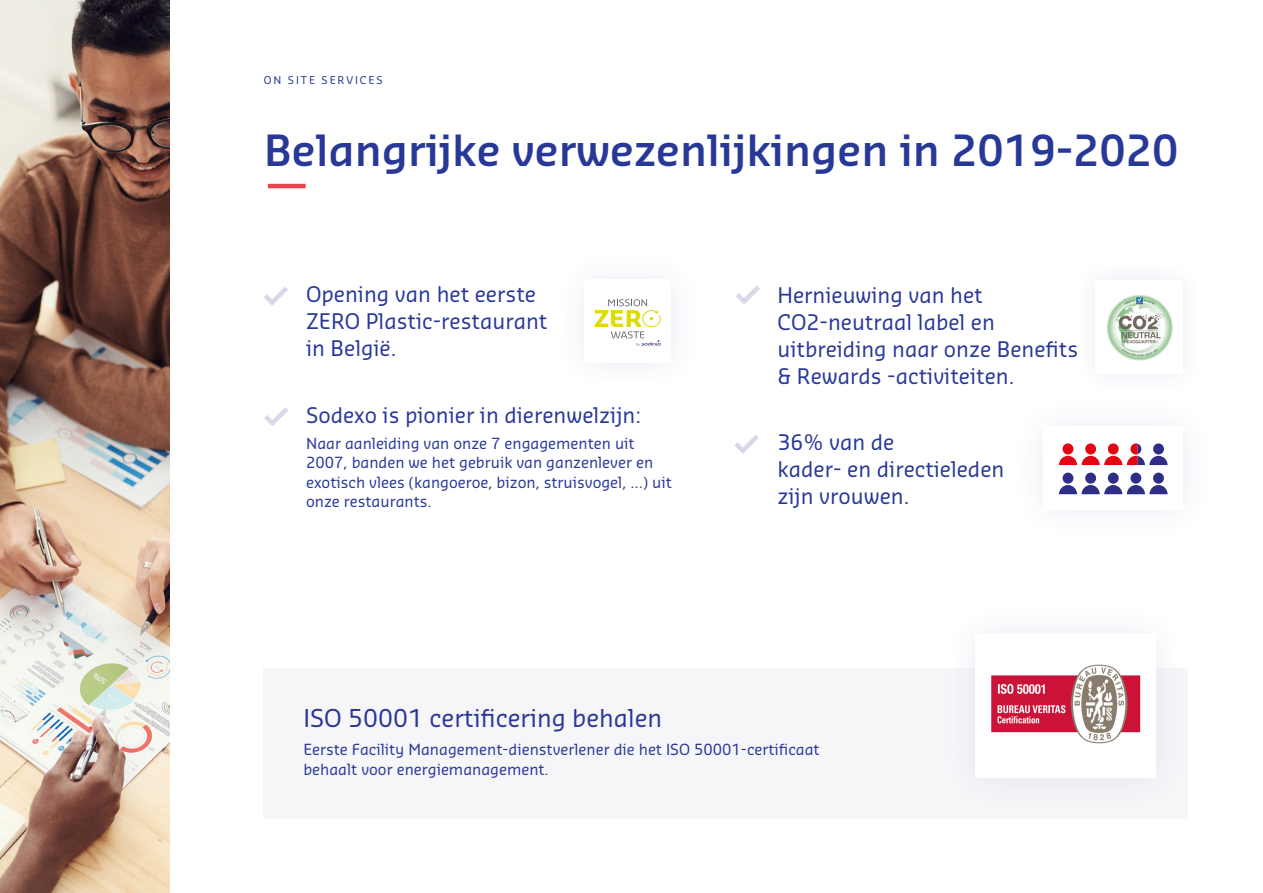
<style>
.page{position:relative;width:1263px;height:893px;background:#fff}
.page>*{position:absolute;margin:0;border:0;box-sizing:border-box;transform-origin:0 0}
.t1{font:600 42px "Sansa Pro";color:#283897}
.t2{font:24px "Sansa Pro";color:#283897}
.t3{font:21px/27px "Sansa Pro";color:#283897}
.t4{font:15px/19.5px "Sansa Pro";color:#283897}
.t5{font:10.5px "Sansa Pro";letter-spacing:.18em;color:#283897}
</style>
<div class="page">
<img style="left:0;top:0;width:169px;height:893px">
<svg style="left:734px;top:435px;width:25px;height:19px"></svg>
<div style="left:264px;top:668px;width:924px;height:150px;background:#f6f6f9"></div>
<div style="left:944px;top:602px;width:243px;height:208px;background:#f6f6f9"></div>
<div style="left:975px;top:633px;width:180px;height:145px;background:#fff"></div>
<hr style="left:268px;top:184px;width:38px;height:4px;background:#ea444e">
<svg style="left:264px;top:407px;width:24px;height:19px"></svg>
<svg style="left:736px;top:286px;width:24px;height:19px"></svg>
<img style="left:1107px;top:295px;width:66px;height:66px">
<div style="left:1062px;top:473px;width:11px;height:11px;background:#2e2e87;border-radius:50%"></div>
<div style="left:1085px;top:473px;width:11px;height:11px;background:#2e2e87;border-radius:50%"></div>
<div style="left:1108px;top:473px;width:11px;height:11px;background:#2e2e87;border-radius:50%"></div>
<div style="left:1130px;top:473px;width:11px;height:11px;background:#2e2e87;border-radius:50%"></div>
<div style="left:1153px;top:473px;width:11px;height:11px;background:#2e2e87;border-radius:50%"></div>
<svg style="left:1059px;top:485px;width:108px;height:9px"></svg>
<svg style="left:1059px;top:443px;width:108px;height:22px"></svg>
<img style="left:991px;top:664px;width:150px;height:80px">
<svg style="left:264px;top:287px;width:24px;height:19px"></svg>
<svg style="left:594px;top:299px;width:67px;height:47px"></svg>
<p class="t5" style="left:264px;top:73px;width:120px">ON SITE SERVICES</p>
<h1 class="t1" style="left:264px;top:123px;width:916px">Belangrijke verwezenlijkingen in 2019-2020</h1>
<h3 class="t3" style="left:306px;top:280px;width:243px">Opening van het eerste<br>ZERO Plastic-restaurant in België.</h3>
<h3 class="t3" style="left:306px;top:401px;width:337px">Sodexo is pionier in dierenwelzijn:</h3>
<p class="t4" style="left:306px;top:433px;width:367px">Naar aanleiding van onze 7 engagementen uit 2007, banden we het gebruik van ganzenlever en exotisch vlees (kangoeroe, bizon, struisvogel, …) uit onze restaurants.</p>
<h3 class="t3" style="left:777px;top:281px;width:302px">Hernieuwing van het<br>CO2-neutraal label en uitbreiding naar onze Benefits &amp; Rewards -activiteiten.</h3>
<h3 class="t3" style="left:777px;top:428px;width:228px">36% van de<br>kader- en directieleden zijn vrouwen.</h3>
<h2 class="t2" style="left:303px;top:702px;width:360px">ISO 50001 certificering behalen</h2>
<p class="t4" style="left:303px;top:739px;width:518px">Eerste Facility Management-dienstverlener die het ISO 50001-certificaat behaalt voor energiemanagement.</p>
</div>
